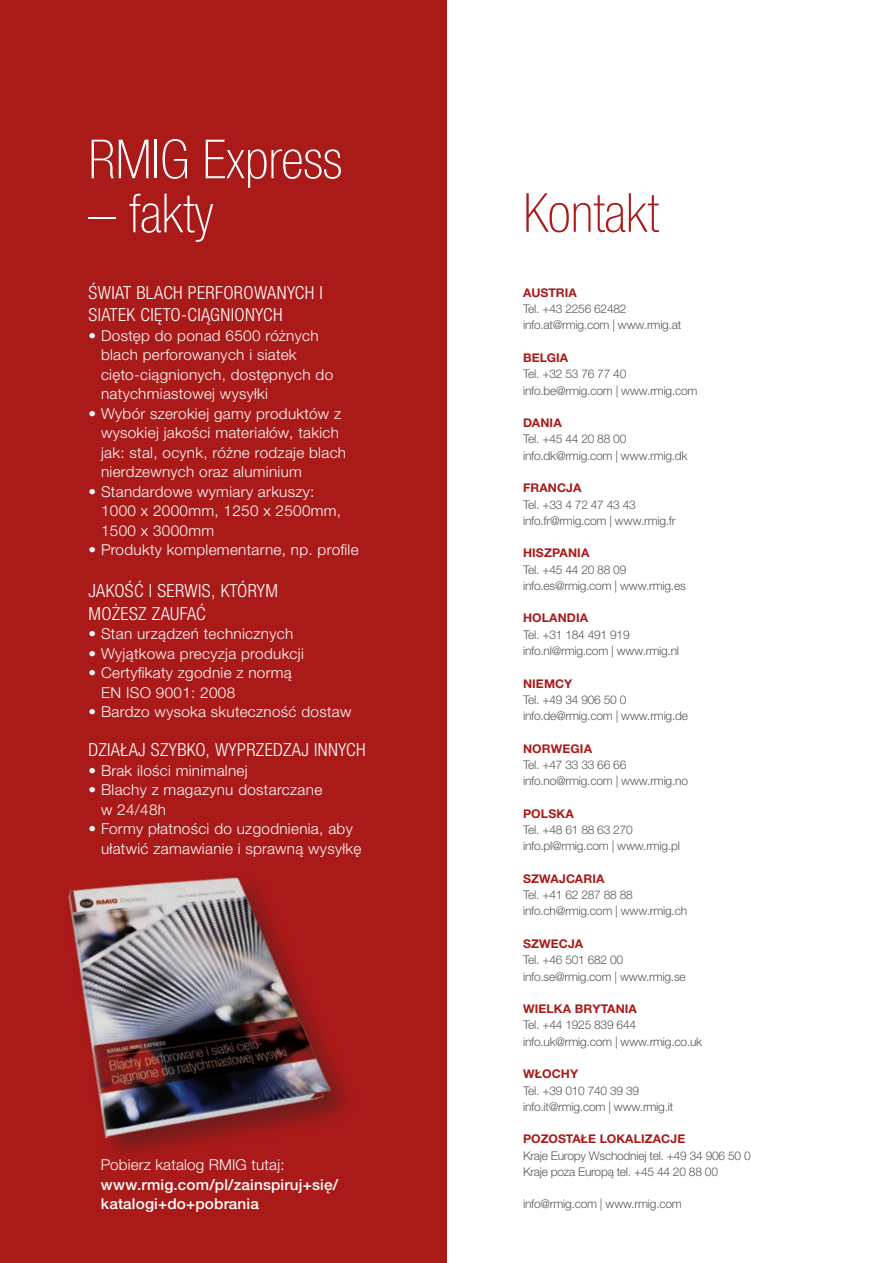
<style>
.page{position:relative;width:893px;height:1263px;background:#fff}
.page>*{position:absolute;margin:0;border:0;box-sizing:border-box;transform-origin:0 0}
.t1{font:100 condensed 54px "Helvetica Neue LTW1 G";color:#fff}
.t2{font:100 condensed 54px "Helvetica Neue LTW1 G";color:#a91a19}
.t3{font:300 condensed 18px/22.5px "Helvetica Neue LTW1 G";letter-spacing:.02em;color:#fff}
.t4{font:300 15px/19.5px "Helvetica Neue LTW1 G";letter-spacing:.02em;color:#fff}
.t5{font:500 15px/19.5px "Helvetica Neue LTW1 G";letter-spacing:.01em;color:#fff}
.t6{font:300 12px/16.2px "Helvetica Neue LTW1 G";letter-spacing:-.02em;color:#57585a}
.t7{font:700 12px "Helvetica Neue LTW1 G";letter-spacing:.01em;color:#a91a19}
</style>
<div class="page">
<div style="left:0;top:0;width:446px;height:1263px;background:#a91a19"></div>
<img style="left:68px;top:877px;width:268px;height:277px">
<h1 class="t1" style="left:88px;top:129px;width:255px">RMIG Express</h1>
<h1 class="t1" style="left:88px;top:183px;width:127px">– fakty</h1>
<h2 class="t3" style="left:89px;top:281px;width:236px">ŚWIAT BLACH PERFOROWANYCH I<br>SIATEK CIĘTO-CIĄGNIONYCH</h2>
<p class="t4" style="left:101px;top:326px;width:234px;text-indent:-13px">• Dostęp do ponad 6500 różnych blach perforowanych i siatek cięto-ciągnionych, dostępnych do natychmiastowej wysyłki</p>
<p class="t4" style="left:101px;top:404px;width:247px;text-indent:-13px">• Wybór szerokiej gamy produktów z wysokiej jakości materiałów, takich jak: stal, ocynk, różne rodzaje blach nierdzewnych oraz aluminium</p>
<p class="t4" style="left:101px;top:482px;width:242px;text-indent:-13px">• Standardowe wymiary arkuszy:<br>1000 x 2000mm, 1250 x 2500mm,<br>1500 x 3000mm</p>
<p class="t4" style="left:89px;top:540px;width:272px">• Produkty komplementarne, np. profile</p>
<h2 class="t3" style="left:89px;top:580px;width:191px">JAKOŚĆ I SERWIS, KTÓRYM<br>MOŻESZ ZAUFAĆ</h2>
<p class="t4" style="left:89px;top:624px;width:206px">• Stan urządzeń technicznych</p>
<p class="t4" style="left:89px;top:644px;width:217px">• Wyjątkowa precyzja produkcji</p>
<p class="t4" style="left:101px;top:663px;width:192px;text-indent:-13px">• Certyfikaty zgodnie z normą<br>EN ISO 9001: 2008</p>
<p class="t4" style="left:89px;top:702px;width:264px">• Bardzo wysoka skuteczność dostaw</p>
<h2 class="t3" style="left:89px;top:739px;width:279px">DZIAŁAJ SZYBKO, WYPRZEDZAJ INNYCH</h2>
<p class="t4" style="left:89px;top:761px;width:161px">• Brak ilości minimalnej</p>
<p class="t4" style="left:101px;top:780px;width:223px;text-indent:-13px">• Blachy z magazynu dostarczane w 24/48h</p>
<p class="t4" style="left:101px;top:819px;width:262px;text-indent:-13px">• Formy płatności do uzgodnienia, aby ułatwić zamawianie i sprawną wysyłkę</p>
<p class="t4" style="left:101px;top:1155px;width:185px">Pobierz katalog RMIG tutaj:</p>
<p class="t5" style="left:101px;top:1174px;width:239px">www.rmig.com/pl/zainspiruj+się/ katalogi+do+pobrania</p>
<h1 class="t2" style="left:523px;top:182px;width:137px">Kontakt</h1>
<p class="t7" style="left:523px;top:285px;width:56px">AUSTRIA</p>
<p class="t6" style="left:523px;top:301px;width:160px">Tel. +43 2256 62482 info.at@rmig.com | www.rmig.at</p>
<p class="t7" style="left:523px;top:350px;width:47px">BELGIA</p>
<p class="t6" style="left:523px;top:366px;width:176px">Tel. +32 53 76 77 40 info.be@rmig.com | www.rmig.com</p>
<p class="t7" style="left:523px;top:415px;width:40px">DANIA</p>
<p class="t6" style="left:523px;top:431px;width:166px">Tel. +45 44 20 88 00 info.dk@rmig.com | www.rmig.dk</p>
<p class="t7" style="left:523px;top:481px;width:60px">FRANCJA</p>
<p class="t6" style="left:523px;top:496px;width:154px">Tel. +33 4 72 47 43 43 info.fr@rmig.com | www.rmig.fr</p>
<p class="t7" style="left:523px;top:546px;width:68px">HISZPANIA</p>
<p class="t6" style="left:523px;top:561px;width:164px">Tel. +45 44 20 88 09 info.es@rmig.com | www.rmig.es</p>
<p class="t7" style="left:523px;top:611px;width:67px">HOLANDIA</p>
<p class="t6" style="left:523px;top:626px;width:158px">Tel. +31 184 491 919 info.nl@rmig.com | www.rmig.nl</p>
<p class="t7" style="left:523px;top:676px;width:51px">NIEMCY</p>
<p class="t6" style="left:523px;top:691px;width:166px">Tel. +49 34 906 50 0 info.de@rmig.com | www.rmig.de</p>
<p class="t7" style="left:523px;top:741px;width:71px">NORWEGIA</p>
<p class="t6" style="left:523px;top:756px;width:166px">Tel. +47 33 33 66 66 info.no@rmig.com | www.rmig.no</p>
<p class="t7" style="left:523px;top:806px;width:52px">POLSKA</p>
<p class="t6" style="left:523px;top:822px;width:158px">Tel. +48 61 88 63 270 info.pl@rmig.com | www.rmig.pl</p>
<p class="t7" style="left:523px;top:871px;width:83px">SZWAJCARIA</p>
<p class="t6" style="left:523px;top:887px;width:166px">Tel. +41 62 287 88 88 info.ch@rmig.com | www.rmig.ch</p>
<p class="t7" style="left:523px;top:936px;width:62px">SZWECJA</p>
<p class="t6" style="left:523px;top:952px;width:164px">Tel. +46 501 682 00 info.se@rmig.com | www.rmig.se</p>
<p class="t7" style="left:523px;top:1001px;width:115px">WIELKA BRYTANIA</p>
<p class="t6" style="left:523px;top:1017px;width:181px">Tel. +44 1925 839 644 info.uk@rmig.com | www.rmig.co.uk</p>
<p class="t7" style="left:523px;top:1066px;width:57px">WŁOCHY</p>
<p class="t6" style="left:523px;top:1082px;width:152px">Tel. +39 010 740 39 39 info.it@rmig.com | www.rmig.it</p>
<p class="t7" style="left:523px;top:1132px;width:164px">POZOSTAŁE LOKALIZACJE</p>
<p class="t6" style="left:523px;top:1147px;width:229px">Kraje Europy Wschodniej tel. +49 34 906 50 0<br>Kraje poza Europą tel. +45 44 20 88 00</p>
<p class="t6" style="left:523px;top:1196px;width:160px">info@rmig.com | www.rmig.com</p>
</div>
